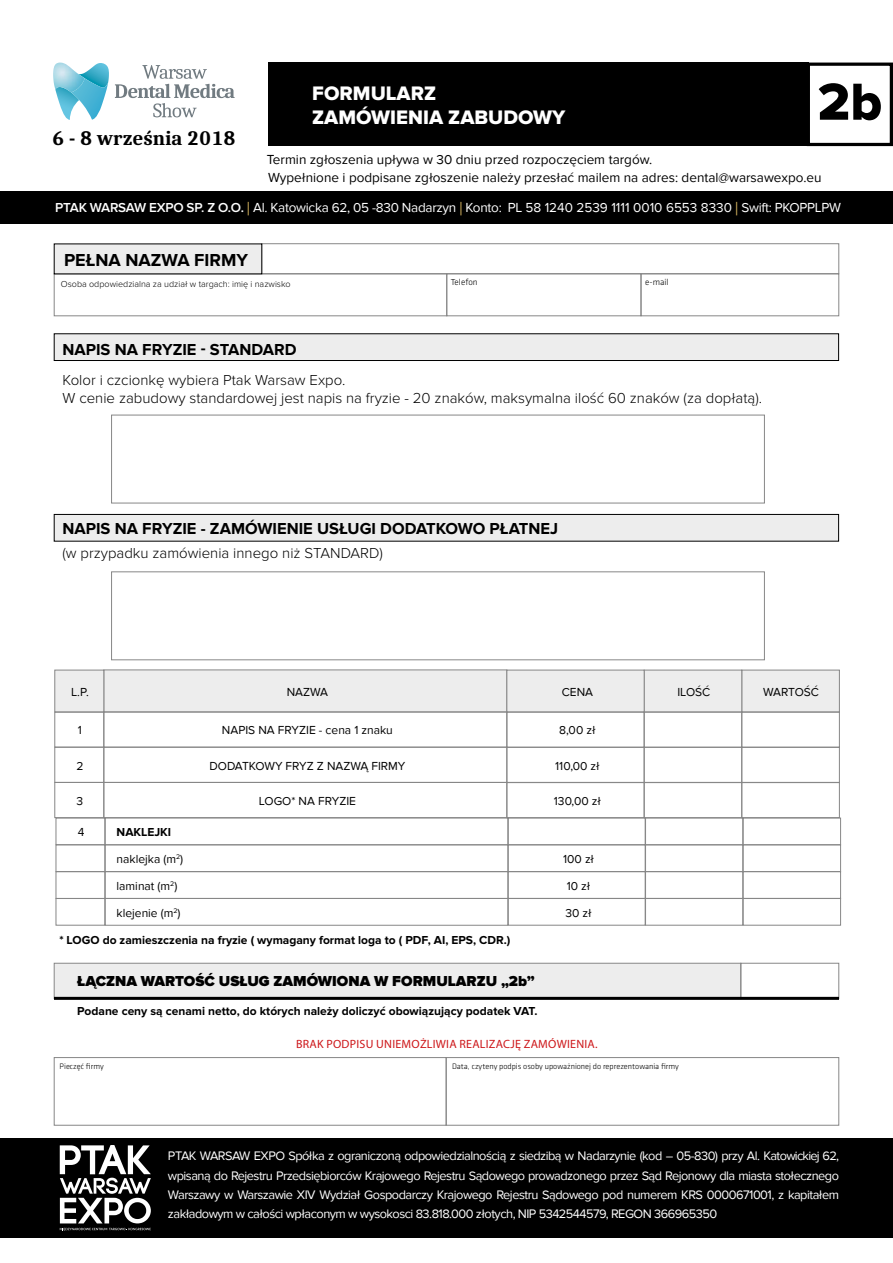
<style>
.page{position:relative;width:893px;height:1263px;background:#fff}
.page>*{position:absolute;margin:0;border:0;box-sizing:border-box;transform-origin:0 0}
.t1{font:54px "Proxima Nova Extrabld";color:#000}
.t2{font:700 20.55px "Caladea";color:#000}
.t3{font:20.25px/24.3px "Proxima Nova Extrabld";color:#fff}
.t4{font:700 18px "Proxima Nova";color:#000}
.t5{font:700 16.5px "Proxima Nova";color:#000}
.t6{font:300 15px/18px "Proxima Nova";color:#000}
.t7{font:900 15px "Proxima Nova";color:#000}
.t8{font:13.5px/18.1px "Proxima Nova";color:#000}
.t9{font:13.5px "Proxima Nova";letter-spacing:-.02em;color:#fff}
.t10{font:12.75px/19.2px "Proxima Nova";letter-spacing:-.04em;color:#fff;text-align:justify}
.t11{font:12px "Proxima Nova";color:#000}
.t12{font:700 12px "Proxima Nova";color:#000}
.t13{font:12px "Myriad Pro";letter-spacing:.02em;color:#cd171a}
.t14{font:300 9px "Proxima Nova";color:#000}
.t15{font:300 9px "Klavika";color:#000}
.t16{font:300 8.25px "Klavika";color:#000}
.s1{font-weight:600}
.s2{font-family:"Myriad Pro";color:#dcb961}
</style>
<div class="page">
<div style="left:0;top:191px;width:893px;height:32px;background:#000"></div>
<div style="left:0;top:1138px;width:893px;height:99px;background:#000"></div>
<div style="left:54px;top:1057px;width:392px;height:68px;border:1px solid #878787"></div>
<div style="left:446px;top:1057px;width:393px;height:68px;border:1px solid #878787"></div>
<svg style="left:115px;top:65px;width:120px;height:52px"></svg>
<svg style="left:56px;top:63px;width:53px;height:57px"></svg>
<img style="left:53px;top:63px;width:32px;height:29px">
<svg style="left:60px;top:1145px;width:91px;height:86px"></svg>
<div style="left:807px;top:63px;width:86px;height:83px;border:3px solid #000"></div>
<div style="left:268px;top:63px;width:540px;height:83px;background:#000"></div>
<div style="left:261px;top:244px;width:578px;height:30px;border:1px solid #878787"></div>
<div style="left:54px;top:274px;width:393px;height:42px;border:1px solid #878787"></div>
<div style="left:447px;top:274px;width:194px;height:42px;border:1px solid #878787"></div>
<div style="left:641px;top:274px;width:198px;height:42px;border:1px solid #878787"></div>
<div style="left:54px;top:244px;width:208px;height:30px;background:#ededed"></div>
<div style="left:54px;top:334px;width:785px;height:26px;background:#ededed"></div>
<div style="left:54px;top:333px;width:785px;height:28px;border:1px solid #000"></div>
<div style="left:54px;top:514px;width:785px;height:27px;background:#ededed"></div>
<div style="left:54px;top:514px;width:785px;height:27px;border:1px solid #000"></div>
<div style="left:54px;top:963px;width:687px;height:36px;background:#ededed;border:1px solid #878787"></div>
<div style="left:741px;top:963px;width:98px;height:36px;border:1px solid #878787"></div>
<hr style="left:54px;top:997px;width:785px;height:3px;background:#000">
<div style="left:111px;top:415px;width:654px;height:88px;border:1px solid #878787"></div>
<div style="left:111px;top:571px;width:654px;height:89px;border:1px solid #878787"></div>
<div style="left:104px;top:670px;width:403px;height:42px;background:#ededed;border:1px solid #878787"></div>
<div style="left:104px;top:712px;width:403px;height:35px;border:1px solid #878787"></div>
<div style="left:104px;top:747px;width:403px;height:35px;border:1px solid #878787"></div>
<div style="left:104px;top:782px;width:403px;height:36px;border:1px solid #878787"></div>
<div style="left:742px;top:670px;width:98px;height:42px;background:#ededed;border:1px solid #878787"></div>
<div style="left:742px;top:712px;width:98px;height:35px;border:1px solid #878787"></div>
<div style="left:742px;top:747px;width:98px;height:35px;border:1px solid #878787"></div>
<div style="left:742px;top:782px;width:98px;height:36px;border:1px solid #878787"></div>
<div style="left:644px;top:670px;width:98px;height:42px;background:#ededed;border:1px solid #878787"></div>
<div style="left:644px;top:712px;width:98px;height:35px;border:1px solid #878787"></div>
<div style="left:644px;top:747px;width:98px;height:35px;border:1px solid #878787"></div>
<div style="left:644px;top:782px;width:98px;height:36px;border:1px solid #878787"></div>
<div style="left:507px;top:670px;width:137px;height:42px;background:#ededed;border:1px solid #878787"></div>
<div style="left:55px;top:670px;width:49px;height:42px;background:#ededed;border:1px solid #878787"></div>
<div style="left:507px;top:712px;width:137px;height:35px;border:1px solid #878787"></div>
<div style="left:507px;top:747px;width:137px;height:35px;border:1px solid #878787"></div>
<div style="left:507px;top:782px;width:137px;height:36px;border:1px solid #878787"></div>
<div style="left:55px;top:712px;width:49px;height:35px;border:1px solid #878787"></div>
<div style="left:55px;top:747px;width:49px;height:35px;border:1px solid #878787"></div>
<div style="left:55px;top:782px;width:49px;height:36px;border:1px solid #878787"></div>
<div style="left:105px;top:818px;width:403px;height:27px;border:1px solid #878787"></div>
<div style="left:105px;top:845px;width:403px;height:27px;border:1px solid #878787"></div>
<div style="left:105px;top:871px;width:403px;height:28px;border:1px solid #878787"></div>
<div style="left:743px;top:818px;width:98px;height:27px;border:1px solid #878787"></div>
<div style="left:743px;top:898px;width:98px;height:27px;border:1px solid #878787"></div>
<div style="left:743px;top:845px;width:98px;height:27px;border:1px solid #878787"></div>
<div style="left:743px;top:871px;width:98px;height:27px;border:1px solid #878787"></div>
<div style="left:645px;top:818px;width:98px;height:27px;border:1px solid #878787"></div>
<div style="left:645px;top:898px;width:98px;height:27px;border:1px solid #878787"></div>
<div style="left:645px;top:845px;width:98px;height:27px;border:1px solid #878787"></div>
<div style="left:645px;top:871px;width:98px;height:27px;border:1px solid #878787"></div>
<div style="left:508px;top:818px;width:137px;height:27px;border:1px solid #878787"></div>
<div style="left:508px;top:898px;width:137px;height:27px;border:1px solid #878787"></div>
<div style="left:508px;top:845px;width:137px;height:27px;border:1px solid #878787"></div>
<div style="left:508px;top:871px;width:137px;height:27px;border:1px solid #878787"></div>
<div style="left:56px;top:818px;width:49px;height:27px;border:1px solid #878787"></div>
<div style="left:56px;top:871px;width:49px;height:28px;border:1px solid #878787"></div>
<h2 class="t2" style="left:52px;top:126px;width:185px">6 - 8 września 2018</h2>
<h3 class="t3" style="left:312px;top:82px;width:255px">FORMULARZ<br>ZAMÓWIENIA ZABUDOWY</h3>
<h1 class="t1" style="left:817px;top:71px;width:66px">2b</h1>
<p class="t8" style="left:267px;top:150px;width:556px">Termin zgłoszenia upływa w 30 dniu przed rozpoczęciem targów.<br>Wypełnione i podpisane zgłoszenie należy przesłać mailem na adres: dental@warsawexpo.eu</p>
<p class="t9" style="left:55px;top:199px;width:787px"><span class="s1">PTAK WARSAW EXPO SP. Z O.O.</span> <span class="s2">|</span> Al. Katowicka 62, 05 -830 Nadarzyn <span class="s2">|</span> Konto: PL 58 1240 2539 1111 0010 6553 8330 <span class="s2">|</span> Swift: PKOPPLPW</p>
<h3 class="t4" style="left:64px;top:250px;width:185px">PEŁNA NAZWA FIRMY</h3>
<p class="t14" style="left:61px;top:278px;width:231px">Osoba odpowiedzialna za udział w targach: imię i nazwisko</p>
<p class="t15" style="left:451px;top:277px;width:28px">Telefon</p>
<p class="t15" style="left:645px;top:277px;width:25px">e-mail</p>
<p class="t5" style="left:63px;top:339px;width:236px">NAPIS NA FRYZIE - STANDARD</p>
<p class="t6" style="left:63px;top:371px;width:701px">Kolor i czcionkę wybiera Ptak Warsaw Expo.<br>W cenie zabudowy standardowej jest napis na fryzie - 20 znaków, maksymalna ilość 60 znaków (za dopłatą).</p>
<p class="t5" style="left:63px;top:519px;width:497px">NAPIS NA FRYZIE - ZAMÓWIENIE USŁUGI DODATKOWO PŁATNEJ</p>
<p class="t6" style="left:63px;top:544px;width:322px">(w przypadku zamówienia innego niż STANDARD)</p>
<p class="t11" style="left:71px;top:685px;width:19px">L.P.</p>
<p class="t11" style="left:287px;top:685px;width:43px">NAZWA</p>
<p class="t11" style="left:562px;top:685px;width:33px">CENA</p>
<p class="t11" style="left:677px;top:685px;width:34px">ILOŚĆ</p>
<p class="t11" style="left:763px;top:685px;width:57px">WARTOŚĆ</p>
<p class="t11" style="left:222px;top:723px;width:172px">NAPIS NA FRYZIE - cena 1 znaku</p>
<p class="t11" style="left:209px;top:759px;width:198px">DODATKOWY FRYZ Z NAZWĄ FIRMY</p>
<p class="t11" style="left:259px;top:794px;width:99px">LOGO* NA FRYZIE</p>
<p class="t11" style="left:559px;top:723px;width:38px">8,00 zł</p>
<p class="t11" style="left:555px;top:759px;width:46px">110,00 zł</p>
<p class="t11" style="left:554px;top:794px;width:49px">130,00 zł</p>
<p class="t11" style="left:78px;top:723px;width:6px">1</p>
<p class="t11" style="left:76px;top:759px;width:9px">2</p>
<p class="t11" style="left:77px;top:794px;width:8px">3</p>
<p class="t11" style="left:78px;top:825px;width:8px">4</p>
<p class="t12" style="left:117px;top:825px;width:56px">NAKLEJKI</p>
<p class="t11" style="left:117px;top:852px;width:68px">naklejka (m<sup>2</sup>)</p>
<p class="t11" style="left:117px;top:879px;width:62px">laminat (m<sup>2</sup>)</p>
<p class="t11" style="left:117px;top:906px;width:66px">klejenie (m<sup>2</sup>)</p>
<p class="t12" style="left:59px;top:933px;width:453px">* LOGO do zamieszczenia na fryzie ( wymagany format loga to ( PDF, AI, EPS, CDR.)</p>
<p class="t7" style="left:77px;top:974px;width:459px">ŁĄCZNA WARTOŚĆ USŁUG ZAMÓWIONA W FORMULARZU „2b”</p>
<p class="t12" style="left:77px;top:1004px;width:462px">Podane ceny są cenami netto, do których należy doliczyć obowiązujący podatek VAT.</p>
<p class="t11" style="left:563px;top:852px;width:32px">100 zł</p>
<p class="t11" style="left:567px;top:879px;width:25px">10 zł</p>
<p class="t11" style="left:565px;top:906px;width:28px">30 zł</p>
<p class="t13" style="left:296px;top:1036px;width:303px">BRAK PODPISU UNIEMOŻLIWIA REALIZACJĘ ZAMÓWIENIA.</p>
<p class="t16" style="left:60px;top:1061px;width:46px">Pieczęć firmy</p>
<p class="t16" style="left:452px;top:1061px;width:228px">Data, czyteny podpis osoby upoważnionej do reprezentowania firmy</p>
<p class="t10" style="left:168px;top:1147px;width:672px">PTAK WARSAW EXPO Spółka z ograniczoną odpowiedzialnością z siedzibą w Nadarzynie (kod – 05-830) przy Al. Katowickiej 62, wpisaną do Rejestru Przedsiębiorców Krajowego Rejestru Sądowego prowadzonego przez Sąd Rejonowy dla miasta stołecznego Warszawy w Warszawie XIV Wydział Gospodarczy Krajowego Rejestru Sądowego pod numerem KRS 0000671001, z kapitałem zakładowym w całości wpłaconym w wysokosci 83.818.000 złotych, NIP 5342544579, REGON 366965350</p>
</div>
